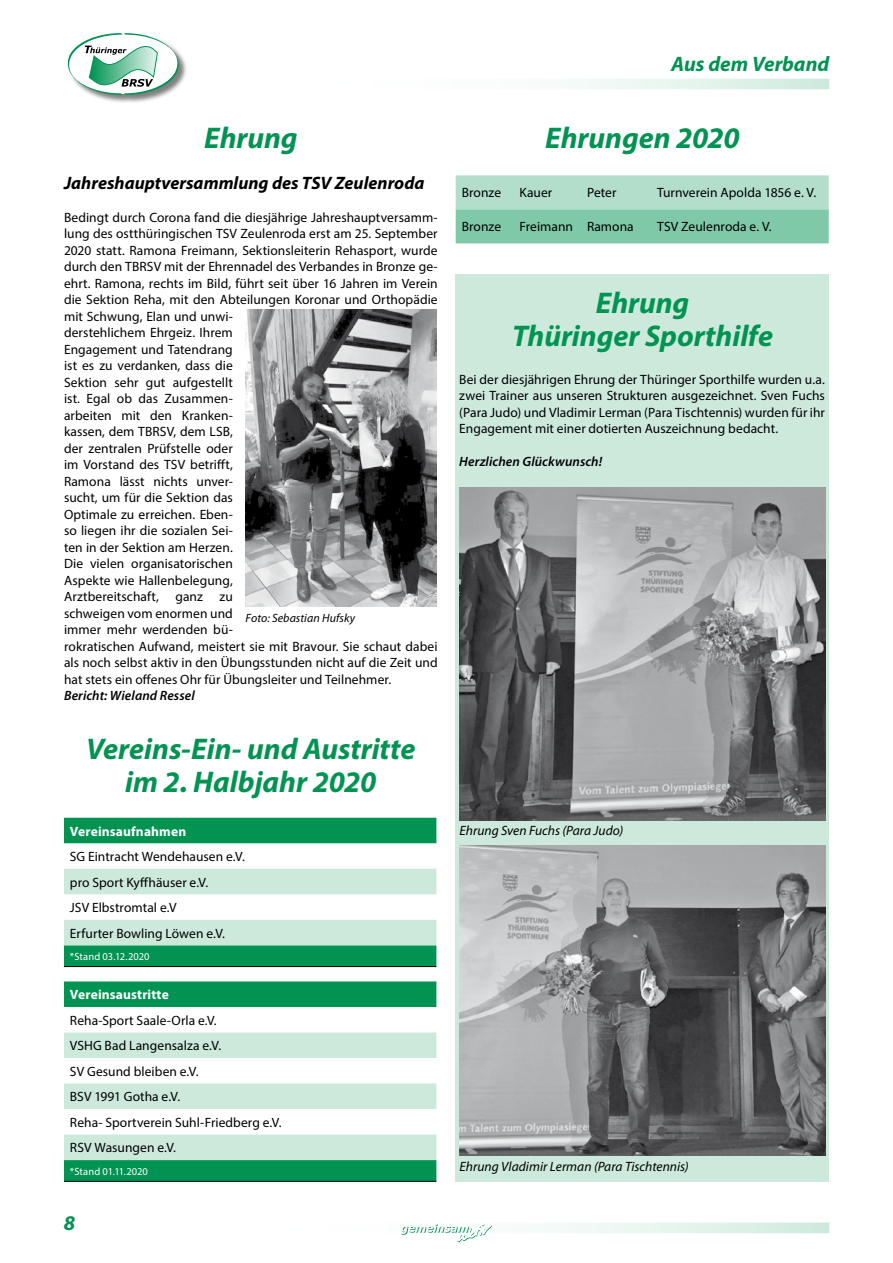
<style>
.page{position:relative;width:893px;height:1263px;background:#fff}
.page>*{position:absolute;margin:0;border:0;box-sizing:border-box;transform-origin:0 0}
.t1{font:italic 700 30px/33px "Myriad Pro";color:#009352;text-align:center}
.t2{font:italic 700 21px "Myriad Pro";color:#009352}
.t3{font:italic 700 18px "Myriad Pro";color:#000}
.t4{font:13.5px/16.5px "Myriad Pro";letter-spacing:.005em;color:#000}
.t5{font:italic 13.5px "Myriad Pro";color:#000}
.t6{font:italic 600 13.5px "Myriad Pro";letter-spacing:.01em;color:#000}
.t7{font:700 13.5px "Myriad Pro";letter-spacing:.01em;color:#fff}
.t8{font:italic 12px "Myriad Pro";letter-spacing:.005em;color:#000}
.t9{font:10.5px "Myriad Pro";color:#fff}
</style>
<div class="page">
<div style="left:68px;top:33px;width:120px;height:70px;background:#000;opacity:.5"></div>
<svg style="left:67px;top:33px;width:113px;height:62px"></svg>
<svg style="left:542px;top:1225px;width:284px;height:5px"></svg>
<div style="left:136px;top:1222px;width:693px;height:11px;border:2px solid #fff"></div>
<svg style="left:401px;top:1223px;width:91px;height:20px"></svg>
<svg style="left:566px;top:82px;width:260px;height:4px"></svg>
<div style="left:195px;top:79px;width:634px;height:10px;border:2px solid #fff"></div>
<div style="left:455px;top:274px;width:374px;height:908px;background:#cce9dc"></div>
<img style="left:246px;top:310px;width:190px;height:297px">
<svg style="left:456px;top:175px;width:373px;height:68px;background:#9ad3ba"></svg>
<img style="left:459px;top:487px;width:366px;height:334px">
<img style="left:459px;top:845px;width:367px;height:311px">
<svg style="left:64px;top:818px;width:372px;height:148px;fill:#009352"></svg>
<svg style="left:64px;top:869px;width:372px;height:76px"></svg>
<hr style="left:64px;top:966px;width:372px;height:1px;background:#000">
<svg style="left:64px;top:981px;width:372px;height:200px;fill:#009352"></svg>
<svg style="left:64px;top:1032px;width:372px;height:128px;fill:#cce9dc"></svg>
<hr style="left:64px;top:1181px;width:372px;height:1px;background:#000">
<h2 class="t2" style="left:671px;top:50px;width:160px">Aus dem Verband</h2>
<h1 class="t1" style="left:204px;top:121px;width:95px">Ehrung</h1>
<h3 class="t3" style="left:64px;top:171px;width:362px">Jahreshauptversammlung des TSV Zeulenroda</h3>
<p class="t4" style="left:64px;top:209px;width:375px">Bedingt durch Corona fand die diesjährige Jahreshauptversamm&shy;lung des ostthüringischen TSV Zeulenroda erst am 25. September 2020 statt. Ramona Freimann, Sektionsleiterin Rehasport, wurde durch den TBRSV mit der Ehrennadel des Verbandes in Bronze ge&shy;ehrt. Ramona, rechts im Bild, führt seit über 16 Jahren im Verein die Sektion Reha, mit den Abteilungen Koronar und Orthopädie mit Schwung, Elan und unwi-<br>derstehlichem Ehrgeiz. Ihrem<br>Engagement und Tatendrang<br>ist es zu verdanken, dass die<br>Sektion sehr gut aufgestellt<br>ist. Egal ob das Zusammen-<br>arbeiten mit den Kranken-<br>kassen, dem TBRSV, dem LSB,<br>der zentralen Prüfstelle oder<br>im Vorstand des TSV betrifft,<br>Ramona lässt nichts unver-<br>sucht, um für die Sektion das<br>Optimale zu erreichen. Eben-<br>so liegen ihr die sozialen Sei-<br>ten in der Sektion am Herzen.<br>Die vielen organisatorischen<br>Aspekte wie Hallenbelegung,<br>Arztbereitschaft, ganz zu<br>schweigen vom enormen und<br>immer mehr werdenden bü-<br>rokratischen Aufwand, meistert sie mit Bravour. Sie schaut dabei als noch selbst aktiv in den Übungsstunden nicht auf die Zeit und hat stets ein offenes Ohr für Übungsleiter und Teilnehmer.</p>
<p class="t6" style="left:64px;top:687px;width:132px">Bericht: Wieland Ressel</p>
<p class="t8" style="left:246px;top:611px;width:111px">Foto: Sebastian Hufsky</p>
<h1 class="t1" style="left:86px;top:731px;width:331px">Vereins-Ein- und Austritte im 2. Halbjahr 2020</h1>
<p class="t7" style="left:70px;top:822px;width:118px">Vereinsaufnahmen</p>
<p class="t4" style="left:70px;top:843px;width:176px;line-height:25.5px">SG Eintracht Wendehausen e.V. pro Sport Kyffhäuser e.V.<br>JSV Elbstromtal e.V<br>Erfurter Bowling Löwen e.V.</p>
<p class="t9" style="left:70px;top:950px;width:81px">*Stand 03.12.2020</p>
<p class="t7" style="left:70px;top:986px;width:100px">Vereinsaustritte</p>
<p class="t4" style="left:70px;top:1007px;width:213px;line-height:25.5px">Reha-Sport Saale-Orla e.V.<br>VSHG Bad Langensalza e.V.<br>SV Gesund bleiben e.V.<br>BSV 1991 Gotha e.V.<br>Reha- Sportverein Suhl-Friedberg e.V.<br>RSV Wasungen e.V.</p>
<p class="t9" style="left:70px;top:1165px;width:80px">*Stand 01.11.2020</p>
<h2 class="t2" style="left:64px;top:1209px;width:13px">8</h2>
<h1 class="t1" style="left:545px;top:121px;width:196px">Ehrungen 2020</h1>
<p class="t4" style="left:462px;top:184px;width:41px">Bronze</p>
<p class="t4" style="left:519px;top:184px;width:34px">Kauer</p>
<p class="t4" style="left:587px;top:184px;width:31px">Peter</p>
<p class="t4" style="left:657px;top:184px;width:161px">Turnverein Apolda 1856 e. V.</p>
<p class="t4" style="left:462px;top:218px;width:41px">Bronze</p>
<p class="t4" style="left:519px;top:218px;width:116px">Freimann Ramona</p>
<p class="t4" style="left:657px;top:218px;width:116px">TSV Zeulenroda e. V.</p>
<h1 class="t1" style="left:512px;top:286px;width:262px">Ehrung<br>Thüringer Sporthilfe</h1>
<p class="t4" style="left:459px;top:371px;width:367px;text-align:justify">Bei der diesjährigen Ehrung der Thüringer Sporthilfe wurden u.a. zwei Trainer aus unseren Strukturen ausgezeichnet. Sven Fuchs (Para Judo) und Vladimir Lerman (Para Tischtennis) wurden für ihr Engagement mit einer dotierten Auszeichnung bedacht.</p>
<p class="t6" style="left:459px;top:453px;width:144px">Herzlichen Glückwunsch!</p>
<p class="t5" style="left:459px;top:822px;width:165px">Ehrung Sven Fuchs (Para Judo)</p>
<p class="t5" style="left:459px;top:1157px;width:231px">Ehrung Vladimir Lerman (Para Tischtennis)</p>
</div>
